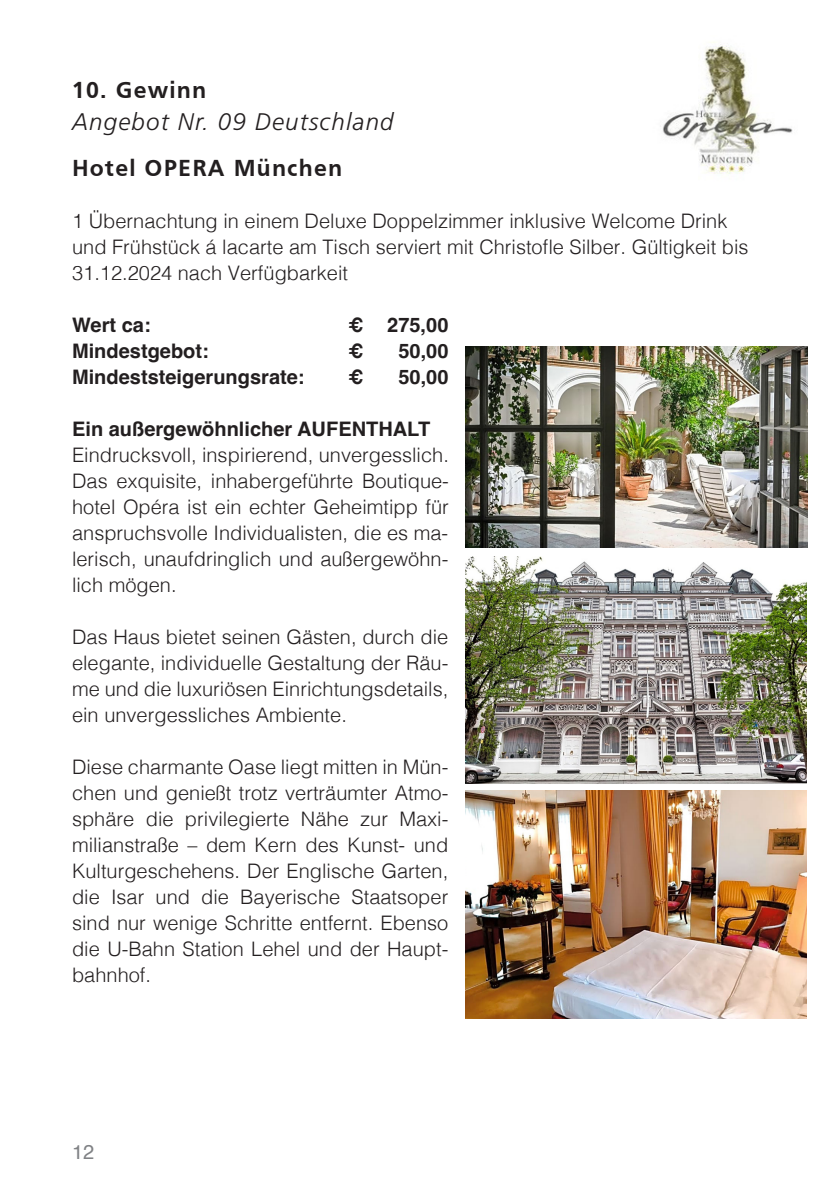
<style>
.page{position:relative;width:840px;height:1191px;background:#fff}
.page>*{position:absolute;margin:0;border:0;box-sizing:border-box;transform-origin:0 0}
.t1{font:700 24px "Frutiger";letter-spacing:.05em;color:#231f20}
.t2{font:italic 300 24px "Frutiger LT Pro";letter-spacing:.05em;color:#231f20}
.t3{font:300 20px/26px "Helvetica";color:#231f20;text-align:justify}
.t4{font:700 20px "Helvetica";color:#231f20}
.t5{font:20px "Helvetica";color:#808285}
</style>
<div class="page">
<img style="left:465px;top:557px;width:341px;height:226px">
<img style="left:465px;top:791px;width:341px;height:227px">
<img style="left:465px;top:346px;width:341px;height:201px">
<img style="left:662px;top:42px;width:131px;height:132px">
<p class="t1" style="left:72px;top:76px;width:135px">10. Gewinn</p>
<p class="t2" style="left:72px;top:108px;width:323px">Angebot Nr. 09 Deutschland</p>
<p class="t1" style="left:72px;top:154px;width:271px">Hotel OPERA München</p>
<p class="t3" style="left:72px;top:206px;width:677px;text-align:left">1 Übernachtung in einem Deluxe Doppelzimmer inklusive Welcome Drink und Frühstück á lacarte am Tisch serviert mit Christofle Silber. Gültigkeit bis<br>31.12.2024 nach Verfügbarkeit</p>
<p class="t4" style="left:72px;top:313px;width:80px">Wert ca:</p>
<p class="t4" style="left:348px;top:313px;width:101px">€ 275,00</p>
<p class="t4" style="left:72px;top:339px;width:138px">Mindestgebot:</p>
<p class="t4" style="left:348px;top:339px;width:16px">€</p>
<p class="t4" style="left:398px;top:339px;width:52px">50,00</p>
<p class="t4" style="left:72px;top:365px;width:234px">Mindeststeigerungsrate:</p>
<p class="t4" style="left:348px;top:365px;width:16px">€</p>
<p class="t4" style="left:398px;top:365px;width:52px">50,00</p>
<p class="t4" style="left:72px;top:417px;width:359px">Ein außergewöhnlicher AUFENTHALT</p>
<p class="t3" style="left:72px;top:440px;width:378px">Eindrucksvoll, inspirierend, unvergesslich.<br>Das exquisite, inhabergeführte Boutique&shy;hotel Opéra ist ein echter Geheimtipp für anspruchsvolle Individualisten, die es ma&shy;lerisch, unaufdringlich und außergewöhn&shy;lich mögen.</p>
<p class="t3" style="left:72px;top:622px;width:377px">Das Haus bietet seinen Gästen, durch die elegante, individuelle Gestaltung der Räu&shy;me und die luxuriösen Einrichtungsdetails, ein unvergessliches Ambiente.</p>
<p class="t3" style="left:72px;top:752px;width:377px">Diese charmante Oase liegt mitten in Mün&shy;chen und genießt trotz verträumter Atmo&shy;sphäre die privilegierte Nähe zur Maxi&shy;milianstraße – dem Kern des Kunst- und Kulturgeschehens. Der Englische Garten, die Isar und die Bayerische Staatsoper sind nur wenige Schritte entfernt. Ebenso die U-Bahn Station Lehel und der Haupt&shy;bahnhof.</p>
<p class="t5" style="left:72px;top:1136px;width:24px">12</p>
</div>
